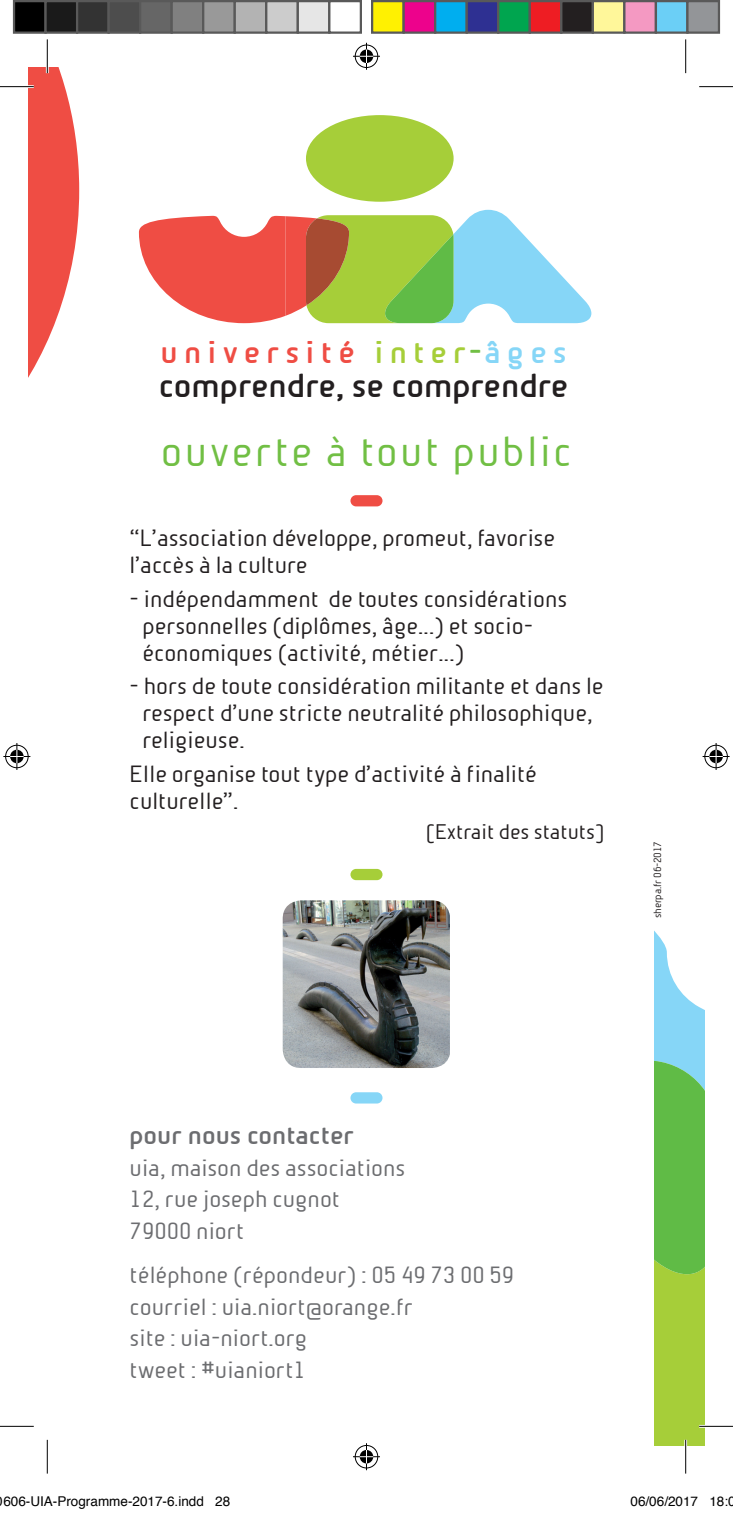
<style>
.page{position:relative;width:733px;height:1513px;background:#fff}
.page>*{position:absolute;margin:0;border:0;box-sizing:border-box;transform-origin:0 0}
.t1{font:40.5px "Beta Sans";letter-spacing:.06em;color:#71bf44}
.t2{font:700 31.95px "Beta Sans";color:#231f20}
.t3{font:700 30.15px "Beta Sans";letter-spacing:.205em;color:#ef4d44}
.t4{font:700 24.75px "Beta Sans";color:#6c6d70}
.t5{font:22.5px/27px "Beta Sans";color:#231f20}
.t6{font:22.5px/31.5px "Beta Sans";color:#6c6d70}
.t7{font:20.25px "Beta Sans";color:#231f20}
.t8{font:13.5px "Helvetica";color:#000}
.t9{font:10.12px "Beta Sans";letter-spacing:-.02em;color:#231f20}
.s1{color:#a6ce39}
.s2{color:#71bf44}
.s3{color:#86d6f7}
</style>
<div class="page">
<div style="left:654px;top:1274px;width:50px;height:171px;background:#a6ce39"></div>
<svg style="left:654px;top:930px;width:50px;height:130px;fill:#86d6f7"></svg>
<svg style="left:654px;top:1060px;width:50px;height:214px;background:#63bc4e"></svg>
<svg style="left:28px;top:67px;width:51px;height:311px"></svg>
<img style="left:282px;top:900px;width:168px;height:168px">
<svg style="left:306px;top:115px;width:147px;height:87px"></svg>
<svg style="left:139px;top:210px;width:452px;height:113px"></svg>
<div style="left:350px;top:495px;width:32px;height:11px;background:#ef4d44;border-radius:6px"></div>
<div style="left:350px;top:869px;width:32px;height:11px;background:#a6ce39;border-radius:6px"></div>
<div style="left:350px;top:1092px;width:32px;height:11px;background:#86d6f7;border-radius:6px"></div>
<hr style="left:0;top:85px;width:34px;height:3px;background:#fff">
<hr style="left:699px;top:1425px;width:33px;height:2px;background:#fff">
<hr style="left:46px;top:39px;width:3px;height:34px;background:#fff">
<hr style="left:684px;top:1439px;width:2px;height:34px;background:#fff">
<hr style="left:0;top:86px;width:34px;height:1px;background:#000">
<hr style="left:699px;top:86px;width:33px;height:1px;background:#000">
<hr style="left:0;top:1426px;width:34px;height:1px;background:#000">
<hr style="left:699px;top:1426px;width:33px;height:1px;background:#000">
<hr style="left:47px;top:39px;width:1px;height:34px;background:#000">
<hr style="left:47px;top:1439px;width:1px;height:34px;background:#000">
<hr style="left:685px;top:39px;width:1px;height:34px;background:#000">
<hr style="left:685px;top:1439px;width:1px;height:34px;background:#000">
<svg style="left:353px;top:43px;width:27px;height:27px"></svg>
<svg style="left:353px;top:1443px;width:27px;height:27px"></svg>
<svg style="left:3px;top:743px;width:27px;height:27px"></svg>
<svg style="left:702px;top:743px;width:27px;height:27px"></svg>
<div style="left:14px;top:1px;width:32px;height:32px;background:#000"></div>
<div style="left:13px;top:0;width:34px;height:34px;border:2px solid #595959"></div>
<div style="left:46px;top:1px;width:31px;height:32px;background:#1a1a1a"></div>
<div style="left:44px;top:0;width:34px;height:34px;border:2px solid #595959"></div>
<div style="left:77px;top:1px;width:32px;height:32px;background:#333"></div>
<div style="left:76px;top:0;width:34px;height:34px;border:2px solid #595959"></div>
<div style="left:109px;top:1px;width:31px;height:32px;background:#4d4d4d"></div>
<div style="left:107px;top:0;width:34px;height:34px;border:2px solid #595959"></div>
<div style="left:140px;top:1px;width:32px;height:32px;background:#666"></div>
<div style="left:139px;top:0;width:34px;height:34px;border:2px solid #595959"></div>
<div style="left:172px;top:1px;width:31px;height:32px;background:#808080"></div>
<div style="left:170px;top:0;width:34px;height:34px;border:2px solid #595959"></div>
<div style="left:203px;top:1px;width:32px;height:32px;background:#999"></div>
<div style="left:202px;top:0;width:34px;height:34px;border:2px solid #595959"></div>
<div style="left:235px;top:1px;width:31px;height:32px;background:#b3b3b3"></div>
<div style="left:233px;top:0;width:34px;height:34px;border:2px solid #595959"></div>
<div style="left:266px;top:1px;width:32px;height:32px;background:#ccc"></div>
<div style="left:265px;top:0;width:34px;height:34px;border:2px solid #595959"></div>
<div style="left:298px;top:1px;width:31px;height:32px;background:#e6e6e6"></div>
<div style="left:296px;top:0;width:34px;height:34px;border:2px solid #595959"></div>
<div style="left:328px;top:0;width:34px;height:34px;border:2px solid #595959"></div>
<div style="left:372px;top:1px;width:31px;height:32px;background:#fff101"></div>
<div style="left:371px;top:0;width:33px;height:34px;border:2px solid #595959"></div>
<div style="left:403px;top:1px;width:32px;height:32px;background:#ed028c"></div>
<div style="left:402px;top:0;width:34px;height:34px;border:2px solid #595959"></div>
<div style="left:435px;top:1px;width:31px;height:32px;background:#00aeef"></div>
<div style="left:434px;top:0;width:33px;height:34px;border:2px solid #595959"></div>
<div style="left:466px;top:1px;width:32px;height:32px;background:#2e3092"></div>
<div style="left:465px;top:0;width:34px;height:34px;border:2px solid #595959"></div>
<div style="left:498px;top:1px;width:31px;height:32px;background:#00a54f"></div>
<div style="left:497px;top:0;width:33px;height:34px;border:2px solid #595959"></div>
<div style="left:529px;top:1px;width:32px;height:32px;background:#ee1d23"></div>
<div style="left:528px;top:0;width:34px;height:34px;border:2px solid #595959"></div>
<div style="left:561px;top:1px;width:31px;height:32px;background:#231f20"></div>
<div style="left:560px;top:0;width:33px;height:34px;border:2px solid #595959"></div>
<div style="left:592px;top:1px;width:32px;height:32px;background:#fff79a"></div>
<div style="left:591px;top:0;width:34px;height:34px;border:2px solid #595959"></div>
<div style="left:624px;top:1px;width:31px;height:32px;background:#f499c2"></div>
<div style="left:623px;top:0;width:33px;height:34px;border:2px solid #595959"></div>
<div style="left:655px;top:1px;width:32px;height:32px;background:#6bcff6"></div>
<div style="left:654px;top:0;width:34px;height:34px;border:2px solid #595959"></div>
<div style="left:687px;top:1px;width:31px;height:32px;background:#939598"></div>
<div style="left:686px;top:0;width:33px;height:34px;border:2px solid #595959"></div>
<h3 class="t3" style="left:160px;top:335px;width:407px">université <span class="s1">inter</span><span class="s2">-</span><span class="s3">âges</span></h3>
<h2 class="t2" style="left:159px;top:366px;width:411px">comprendre, se comprendre</h2>
<h1 class="t1" style="left:161px;top:427px;width:412px">ouverte à tout public</h1>
<p class="t5" style="left:130px;top:525px;width:427px">“L’association développe, promeut, favorise l’accès à la culture</p>
<p class="t5" style="left:142px;top:585px;width:426px;text-indent:-13px">- indépendamment de toutes considérations personnelles (diplômes, âge...) et socio&shy;économiques (activité, métier...)</p>
<p class="t5" style="left:142px;top:672px;width:462px;text-indent:-13px">- hors de toute considération militante et dans le respect d’une stricte neutralité philosophique, religieuse.</p>
<p class="t5" style="left:130px;top:760px;width:409px">Elle organise tout type d’activité à finalité culturelle”.</p>
<p class="t7" style="left:426px;top:820px;width:180px">[Extrait des statuts]</p>
<p class="t9" style="left:651px;top:918px;width:78px;rotate:-90deg">sherpa.fr 06-2017</p>
<p class="t4" style="left:130px;top:1121px;width:226px">pour nous contacter</p>
<p class="t6" style="left:130px;top:1152px;width:277px">uia, maison des associations<br>12, rue joseph cugnot<br>79000 niort</p>
<p class="t6" style="left:130px;top:1259px;width:386px">téléphone (répondeur) : 05 49 73 00 59 courriel : uia.niort@orange.fr<br>site : uia-niort.org<br>tweet : #uianiort1</p>
<p class="t8" style="left:3px;top:1491px;width:228px">606-UIA-Programme-2017-6.indd 28</p>
<p class="t8" style="left:630px;top:1491px;width:107px">06/06/2017 18:0</p>
</div>
